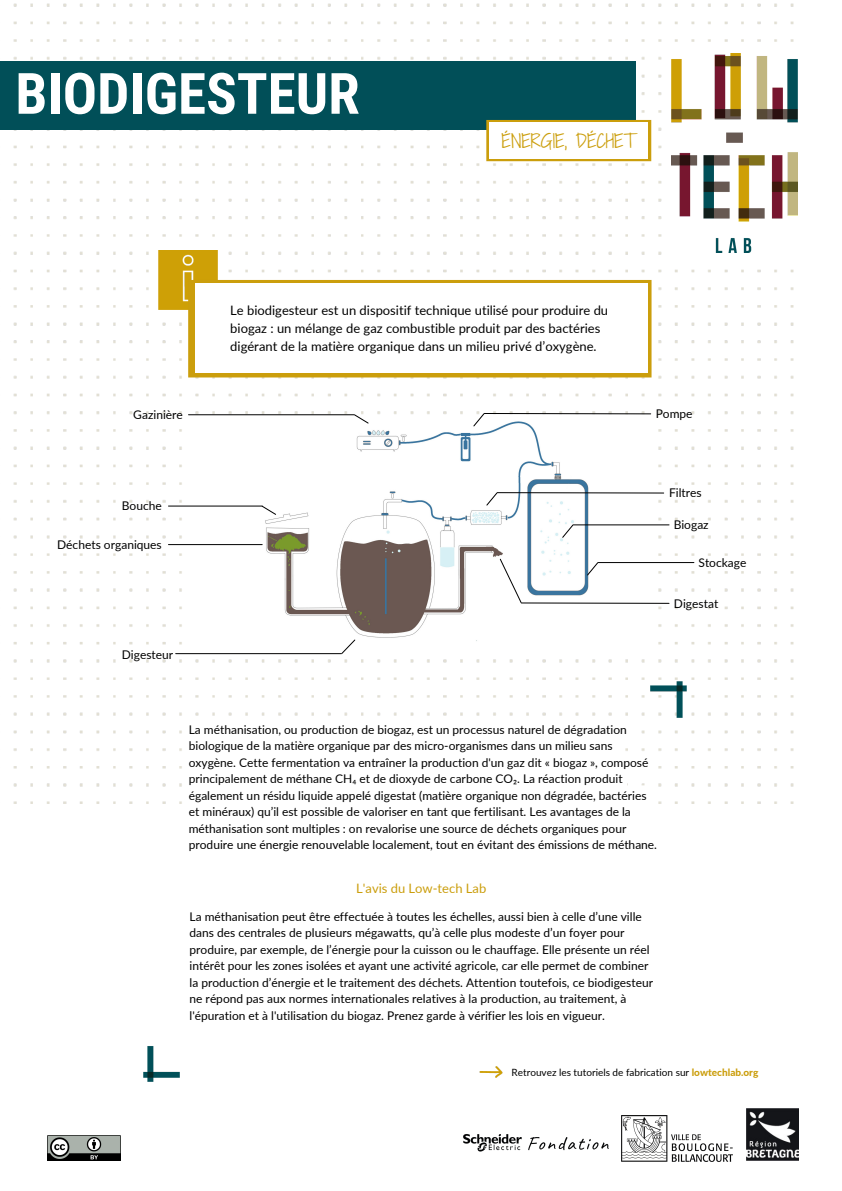
<style>
.page{position:relative;width:842px;height:1191px;background:#fff}
.page>*{position:absolute;margin:0;border:0;box-sizing:border-box;transform-origin:0 0}
.t1{font:700 57px "Roboto Condensed";color:#fff}
.t2{font:18px "Shadows Into Light Two";color:#cb9e0c}
.t3{font:13px/18px "Lato";color:#000}
.t4{font:13px "Lato";color:#cb9e0c}
.t5{font:12px/16.5px "Lato";color:#000}
.t6{font:10px "Lato";color:#000}
.s1{font-weight:800;color:#cb9e0c}
</style>
<div class="page">
<img style="left:0;top:3px;width:794px;height:801px">
<div style="left:0;top:61px;width:636px;height:68px;background:#014f58"></div>
<img style="left:479px;top:1066px;width:24px;height:12px">
<img style="left:190px;top:414px;width:463px;height:243px;border-radius:10px">
<img style="left:645px;top:676px;width:46px;height:45px">
<img style="left:143px;top:1046px;width:37px;height:36px">
<div style="left:672px;top:43px;width:138px;height:220px;background:#fff"></div>
<img style="left:672px;top:53px;width:125px;height:199px">
<img style="left:746px;top:1108px;width:52px;height:52px">
<img style="left:652px;top:1115px;width:81px;height:45px">
<img style="left:463px;top:1115px;width:189px;height:47px">
<img style="left:48px;top:1135px;width:72px;height:25px">
<hr style="left:189px;top:414px;width:165px;height:1px;background:#000">
<svg style="left:354px;top:414px;width:15px;height:10px"></svg>
<hr style="left:168px;top:505px;width:94px;height:1px;background:#000">
<svg style="left:261px;top:505px;width:16px;height:10px"></svg>
<hr style="left:168px;top:544px;width:94px;height:1px;background:#000">
<hr style="left:176px;top:653px;width:165px;height:1px;background:#000">
<svg style="left:341px;top:639px;width:15px;height:15px"></svg>
<svg style="left:473px;top:412px;width:178px;height:15px"></svg>
<svg style="left:486px;top:492px;width:178px;height:14px"></svg>
<hr style="left:573px;top:524px;width:96px;height:1px;background:#000">
<svg style="left:562px;top:524px;width:12px;height:14px"></svg>
<hr style="left:598px;top:562px;width:96px;height:1px;background:#000">
<svg style="left:499px;top:558px;width:171px;height:46px"></svg>
<svg style="left:486px;top:120px;width:165px;height:41px"></svg>
<div style="left:489px;top:122px;width:159px;height:37px;background:#fff"></div>
<img style="left:159px;top:251px;width:59px;height:58px">
<svg style="left:188px;top:280px;width:463px;height:97px;background:#d1a928"></svg>
<div style="left:195px;top:283px;width:452px;height:89px;background:#fff"></div>
<svg style="left:184px;top:719px;width:478px;height:85px"></svg>
<p class="t1" style="left:15px;top:61px;width:346px">BIODIGESTEUR</p>
<p class="t2" style="left:502px;top:128px;width:136px">ÉNERGIE, DÉCHET</p>
<p class="t5" style="left:133px;top:406px;width:51px">Gazinière</p>
<p class="t5" style="left:122px;top:497px;width:42px">Bouche</p>
<p class="t5" style="left:57px;top:536px;width:106px">Déchets organiques</p>
<p class="t5" style="left:122px;top:645px;width:53px">Digesteur</p>
<p class="t3" style="left:230px;top:301px;width:379px">Le biodigesteur est un dispositif technique utilisé pour produire du biogaz : un mélange de gaz combustible produit par des bactéries digérant de la matière organique dans un milieu privé d’oxygène.</p>
<p class="t5" style="left:656px;top:404px;width:38px">Pompe</p>
<p class="t5" style="left:669px;top:484px;width:34px">Filtres</p>
<p class="t5" style="left:674px;top:516px;width:37px">Biogaz</p>
<p class="t5" style="left:698px;top:553px;width:49px">Stockage</p>
<p class="t5" style="left:674px;top:595px;width:46px">Digestat</p>
<p class="t5" style="left:189px;top:720px;width:470px">La méthanisation, ou production de biogaz, est un processus naturel de dégradation biologique de la matière organique par des micro-organismes dans un milieu sans oxygène. Cette fermentation va entraîner la production d'un gaz dit « biogaz », composé principalement de méthane CH₄ et de dioxyde de carbone CO₂. La réaction produit également un résidu liquide appelé digestat (matière organique non dégradée, bactéries et minéraux) qu’il est possible de valoriser en tant que fertilisant. Les avantages de la méthanisation sont multiples : on revalorise une source de déchets organiques pour produire une énergie renouvelable localement, tout en évitant des émissions de méthane.</p>
<p class="t4" style="left:356px;top:879px;width:131px">L'avis du Low-tech Lab</p>
<p class="t5" style="left:190px;top:907px;width:465px">La méthanisation peut être effectuée à toutes les échelles, aussi bien à celle d’une ville dans des centrales de plusieurs mégawatts, qu’à celle plus modeste d’un foyer pour produire, par exemple, de l’énergie pour la cuisson ou le chauffage. Elle présente un réel intérêt pour les zones isolées et ayant une activité agricole, car elle permet de combiner la production d’énergie et le traitement des déchets. Attention toutefois, ce biodigesteur ne répond pas aux normes internationales relatives à la production, au traitement, à l'épuration et à l'utilisation du biogaz. Prenez garde à vérifier les lois en vigueur.</p>
<p class="t6" style="left:512px;top:1065px;width:248px">Retrouvez les tutoriels de fabrication sur <span class="s1">lowtechlab.org</span></p>
</div>
